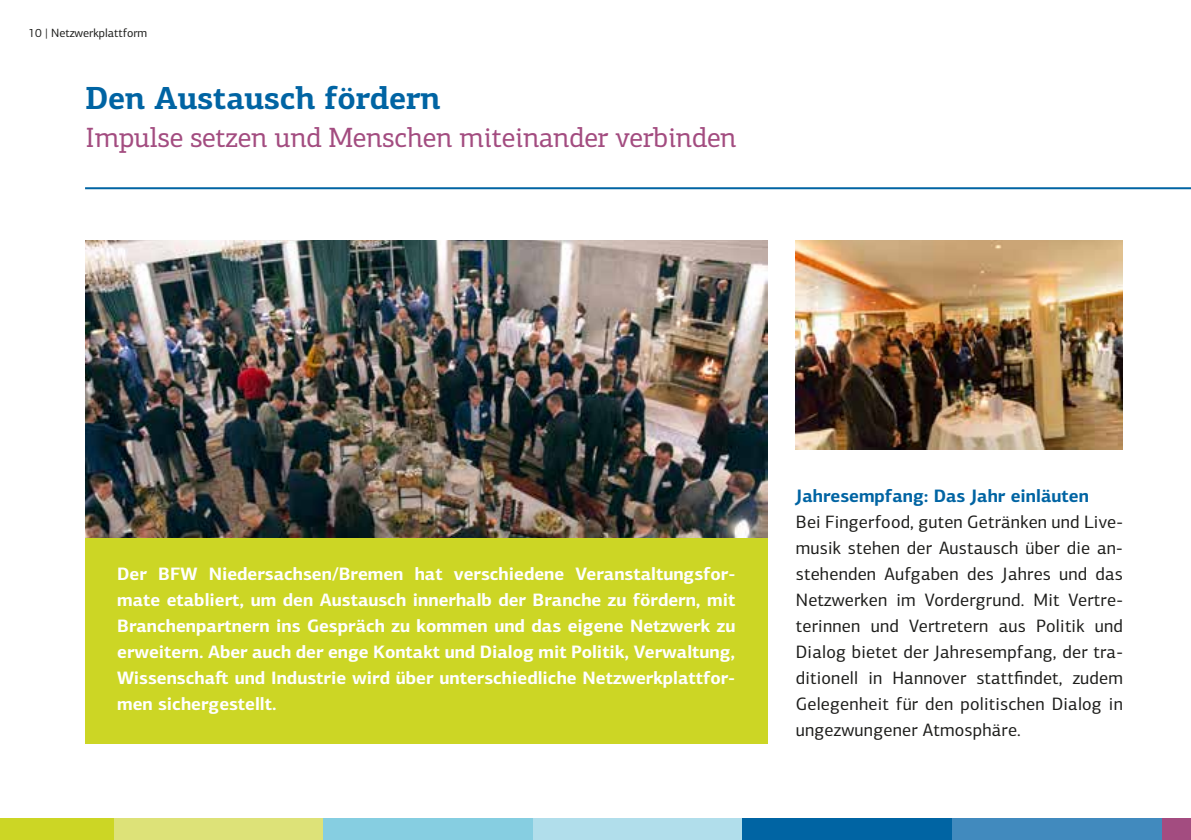
<style>
.page{position:relative;width:1191px;height:840px;background:#fff}
.page>*{position:absolute;margin:0;border:0;box-sizing:border-box;transform-origin:0 0}
.t1{font:700 32px "PF Centro Slab Pro";letter-spacing:-.01em;color:#0064a3}
.t2{font:28px "PF Centro Slab Pro";letter-spacing:-.01em;color:#a34c80}
.t3{font:700 18px/26px "PF Centro Sans Pro";color:#fff;text-align:justify}
.t4{font:18px/26px "PF Centro Sans Pro";letter-spacing:.01em;color:#1d1d1b;text-align:justify}
.t5{font:700 18px "PF Centro Sans Pro";color:#0064a3}
.t6{font:12px "PF Centro Sans Pro";color:#1d1d1b}
</style>
<div class="page">
<div style="left:85px;top:537px;width:682px;height:206px;background:#ccd625"></div>
<hr style="left:85px;top:187px;width:1106px;height:2px;background:#0064a3">
<div style="left:0;top:817px;width:114px;height:22px;background:#ccd625"></div>
<div style="left:533px;top:817px;width:209px;height:22px;background:#b1deeb"></div>
<div style="left:1161px;top:817px;width:30px;height:22px;background:#a34c80"></div>
<div style="left:114px;top:817px;width:209px;height:22px;background:#dde278"></div>
<div style="left:742px;top:817px;width:210px;height:22px;background:#0064a3"></div>
<div style="left:323px;top:817px;width:210px;height:22px;background:#86cee1"></div>
<div style="left:952px;top:817px;width:209px;height:22px;background:#418abe"></div>
<img style="left:796px;top:241px;width:327px;height:208px">
<img style="left:85px;top:241px;width:682px;height:296px">
<p class="t6" style="left:28px;top:26px;width:120px">10 | Netzwerkplattform</p>
<h1 class="t1" style="left:85px;top:78px;width:357px">Den Austausch fördern</h1>
<h2 class="t2" style="left:85px;top:120px;width:653px">Impulse setzen und Menschen miteinander verbinden</h2>
<p class="t3" style="left:117px;top:560px;width:620px">Der BFW Niedersachsen/Bremen hat verschiedene Veranstaltungsfor&shy;mate etabliert, um den Austausch innerhalb der Branche zu fördern, mit Branchenpartnern ins Gespräch zu kommen und das eigene Netzwerk zu erweitern. Aber auch der enge Kontakt und Dialog mit Politik, Verwaltung, Wissenschaft und Industrie wird über unterschiedliche Netzwerkplattfor&shy;men sichergestellt.</p>
<p class="t5" style="left:796px;top:483px;width:294px">Jahresempfang: Das Jahr einläuten</p>
<p class="t4" style="left:796px;top:508px;width:328px">Bei Fingerfood, guten Getränken und Live&shy;musik stehen der Austausch über die an&shy;stehenden Aufgaben des Jahres und das Netzwerken im Vordergrund. Mit Vertre&shy;terinnen und Vertretern aus Politik und Dialog bietet der Jahresempfang, der tra&shy;ditionell in Hannover stattfindet, zudem Gelegenheit für den politischen Dialog in ungezwungener Atmosphäre.</p>
</div>
